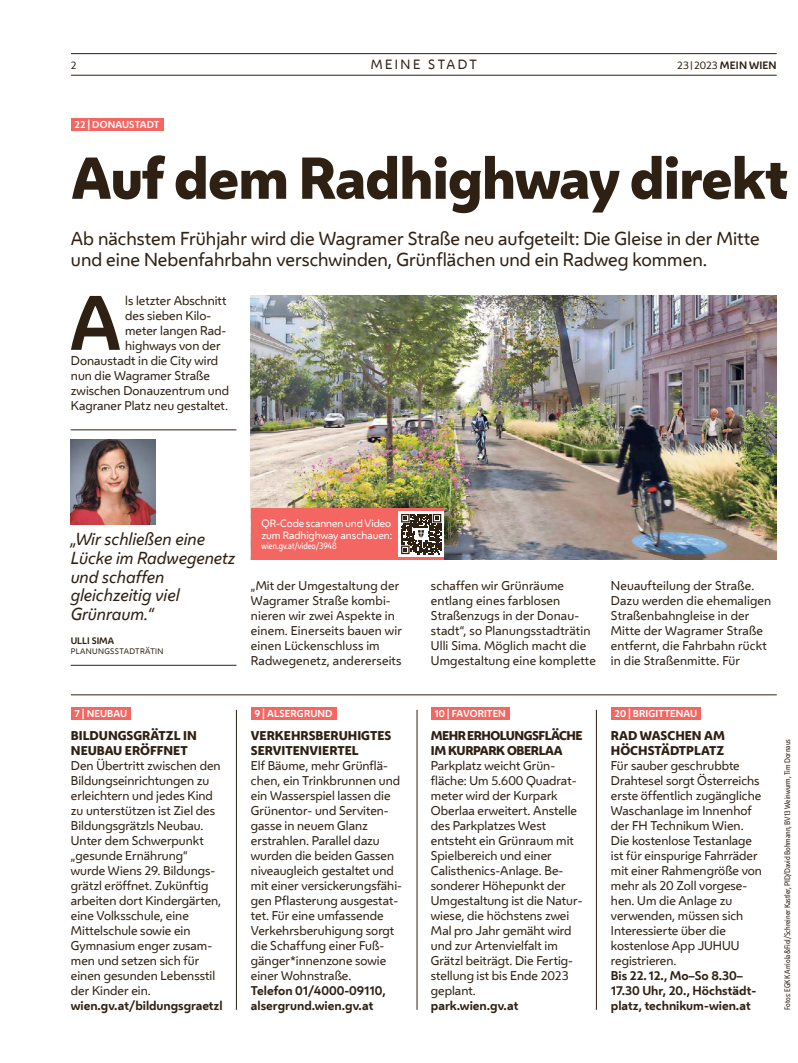
<style>
.page{position:relative;width:798px;height:1063px;background:#fff}
.page>*{position:absolute;margin:0;border:0;box-sizing:border-box;transform-origin:0 0}
.FT_FT_Initial4{font:700 71.88px "Wiener Melange";color:#2e2113}
.HL_Header_45pt{font:800 55px "Wiener Melange";letter-spacing:-.02em;color:#2e2113}
.HL_Vorzeile_12pt{font:17.5px/21px "Wiener Melange";color:#2e2113}
.Zitat_Zitat{font:italic 16.25px/18.8px "Wiener Melange";color:#2e2113}
.t1{font:12.5px "Wiener Melange";color:#2e2113}
.Spalte_Infobox_Spalte_Header{font:11.88px/15px "Wiener Melange";color:#2e2113}
.FT_FT_Initial4-2{font:11.88px/15px "Wiener Melange";letter-spacing:.01em;color:#2e2113}
.Spalte_Infobox_Spalte_FT{font:11.88px/15px "Wiener Melange";color:#2e2113}
.Spalte_Infobox_Spalte_Header-2{font:800 11.88px/15px "Wiener Melange";color:#2e2113}
.Spalte_Infobox_Spalte_FT-2{font:700 11.88px/15px "Wiener Melange";color:#2e2113}
.Spalte_Infobox_Spalte_Info{font:700 11.88px/15px "Wiener Melange";color:#2e2113}
.Spalte_Infobox_Spalte_Header-3{font:800 11.88px/15px "Wiener Melange";letter-spacing:-.045em;color:#2e2113}
.FT_FT_Info_bold{font:700 11.88px "Wiener Melange";letter-spacing:-.005em;color:#2e2113}
.FT_Bildunterschrift{font:10px/12px "Wiener Melange";letter-spacing:-.01em;color:#fff}
.t2{font:700 10px "Wiener Melange";letter-spacing:.01em;color:#2e2113}
.t3{font:10px "Wiener Melange";color:#2e2113}
.Spalte_Infobox_Spalte_Markerl_shade{font:700 9.38px "Wiener Melange";letter-spacing:.01em;color:#fff}
.FT_Bildunterschrift-2{font:8.75px "Wiener Melange Cd";color:#fff}
.Zitat_Person{font:700 8.75px "Wiener Melange";color:#2e2113}
.t4{font:7.5px "Wiener Melange Cd";color:#2e2113}
.Zitat_Funktion{font:7.5px "Wiener Melange";letter-spacing:.05em;color:#2e2113}
.s1{font-weight:400}
.s2{font-weight:400;font-size:7.5px}
</style>
<div class="page">
<hr style="left:71px;top:75px;width:705px;height:1px;background:#2e2113">
<hr style="left:71px;top:53px;width:705px;height:1px;background:#2e2113">
<div style="left:251px;top:707px;width:85px;height:13px;background:#f46661"></div>
<div style="left:71px;top:707px;width:60px;height:13px;background:#f46661"></div>
<div style="left:431px;top:707px;width:78px;height:13px;background:#f46661"></div>
<div style="left:610px;top:707px;width:90px;height:13px;background:#f46661"></div>
<hr style="left:236px;top:710px;width:1px;height:300px;background:#2e2113">
<hr style="left:596px;top:710px;width:1px;height:300px;background:#2e2113">
<hr style="left:416px;top:710px;width:1px;height:300px;background:#2e2113">
<hr style="left:71px;top:695px;width:705px;height:1px;background:#2e2113">
<hr style="left:71px;top:430px;width:165px;height:1px;background:#2e2113">
<hr style="left:71px;top:665px;width:165px;height:1px;background:#2e2113">
<img style="left:71px;top:440px;width:85px;height:85px">
<div style="left:71px;top:118px;width:92px;height:13px;background:#f46661"></div>
<img style="left:251px;top:296px;width:525px;height:264px">
<div style="left:251px;top:508px;width:192px;height:52px;background:#f46661"></div>
<div style="left:398px;top:511px;width:45px;height:46px;background:linear-gradient(to right,#fdfdfd,#fcfcfc)"></div>
<svg style="left:401px;top:514px;width:40px;height:40px;background:#696056"></svg>
<p class="t3" style="left:71px;top:58px;width:7px">2</p>
<p class="t1" style="left:370px;top:55px;width:24px">Meine</p>
<p class="t1" style="left:428px;top:55px;width:50px">Stad t</p>
<p class="t2" style="left:677px;top:57px;width:101px"><span class="s1">23</span><span class="s2">|</span><span class="s1">2023</span> MEIN WIEN</p>
<p class="Spalte_Infobox_Spalte_Markerl_shade" style="left:74px;top:116px;width:86px">22 | DONAUSTADT</p>
<h1 class="HL_Header_45pt" style="left:71px;top:140px;width:718px">Auf dem Radhighway direkt</h1>
<p class="HL_Vorzeile_12pt" style="left:71px;top:228px;width:690px">Ab nächstem Frühjahr wird die Wagramer Straße neu aufgeteilt: Die Gleise in der Mitte und eine Nebenfahrbahn verschwinden, Grünflächen und ein Radweg kommen.</p>
<p class="FT_FT_Initial4" style="left:69px;top:263px;width:54px">A</p>
<p class="FT_FT_Initial4-2" style="left:125px;top:292px;width:103px">ls letzter Abschnitt</p>
<p class="FT_FT_Initial4-2" style="left:125px;top:307px;width:87px">des sieben Kilo-</p>
<p class="FT_FT_Initial4-2" style="left:125px;top:322px;width:103px">meter langen Rad-</p>
<p class="FT_FT_Initial4-2" style="left:125px;top:337px;width:97px">highways von der</p>
<p class="FT_FT_Initial4-2" style="left:71px;top:352px;width:149px">Donaustadt in die City wird</p>
<p class="FT_FT_Initial4-2" style="left:71px;top:367px;width:140px">nun die Wagramer Straße</p>
<p class="FT_FT_Initial4-2" style="left:71px;top:382px;width:160px">zwischen Donauzentrum und</p>
<p class="FT_FT_Initial4-2" style="left:71px;top:397px;width:159px">Kagraner Platz neu gestaltet.</p>
<p class="Zitat_Zitat" style="left:71px;top:530px;width:166px">„Wir schließen eine<br>Lücke im Radwegenetz und schaffen gleichzeitig viel<br>Grünraum.“</p>
<p class="Zitat_Person" style="left:71px;top:634px;width:45px">ULLI SIMA</p>
<p class="Zitat_Funktion" style="left:71px;top:646px;width:94px">PLANUNGSSTADTRÄTIN</p>
<p class="FT_Bildunterschrift" style="left:261px;top:517px;width:132px">QR-Code scannen und Video zum Radhighway anschauen:</p>
<p class="FT_Bildunterschrift-2" style="left:261px;top:540px;width:76px">wien.gv.at/video/3948</p>
<p class="FT_FT_Initial4-2" style="left:251px;top:577px;width:152px">„Mit der Umgestaltung der<br>Wagramer Straße kombi&shy;nieren wir zwei Aspekte in einem. Einerseits bauen wir einen Lückenschluss im<br>Radwegenetz, andererseits</p>
<p class="FT_FT_Initial4-2" style="left:431px;top:577px;width:166px">schaffen wir Grünräume entlang eines farblosen<br>Straßenzugs in der Donau&shy;stadt“, so Planungsstadträtin<br>Ulli Sima. Möglich macht die<br>Umgestaltung eine komplette</p>
<p class="FT_FT_Initial4-2" style="left:610px;top:577px;width:162px">Neuaufteilung der Straße.<br>Dazu werden die ehemaligen<br>Straßenbahngleise in der<br>Mitte der Wagramer Straße entfernt, die Fahrbahn rückt in die Straßenmitte. Für</p>
<p class="Spalte_Infobox_Spalte_Markerl_shade" style="left:74px;top:706px;width:54px">7 | NEUBAU</p>
<h1 class="Spalte_Infobox_Spalte_Header-2" style="left:71px;top:728px;width:127px">BILDUNGSGRÄTZL IN<br>NEUBAU ERÖFFNET</h1>
<h1 class="Spalte_Infobox_Spalte_Header" style="left:71px;top:757px;width:152px">Den Übertritt zwischen den<br>Bildungseinrichtungen zu erleichtern und jedes Kind zu unterstützen ist Ziel des<br>Bildungsgrätzls Neubau.<br>Unter dem Schwerpunkt „gesunde Ernährung“ wurde Wiens 29. Bildungs&shy;grätzl eröffnet. Zukünftig arbeiten dort Kindergärten, eine Volksschule, eine<br>Mittelschule sowie ein<br>Gymnasium enger zusam&shy;men und setzen sich für einen gesunden Lebensstil der Kinder ein.</h1>
<p class="FT_FT_Info_bold" style="left:71px;top:995px;width:153px">wien.gv.at/bildungsgraetzl</p>
<p class="Spalte_Infobox_Spalte_Markerl_shade" style="left:254px;top:706px;width:80px">9 | ALSERGRUND</p>
<h1 class="Spalte_Infobox_Spalte_Header-2" style="left:251px;top:728px;width:142px">VERKEHRSBERUHIGTES<br>SERVITENVIERTEL</h1>
<h1 class="Spalte_Infobox_Spalte_Header" style="left:251px;top:757px;width:152px">Elf Bäume, mehr Grünflä&shy;chen, ein Trinkbrunnen und ein Wasserspiel lassen die<br>Grünentor- und Serviten&shy;gasse in neuem Glanz erstrahlen. Parallel dazu wurden die beiden Gassen niveaugleich gestaltet und mit einer versickerungsfähi&shy;gen Pflasterung ausgestat&shy;tet. Für eine umfassende<br>Verkehrsberuhigung sorgt die Schaffung einer Fuß&shy;gänger*innenzone sowie einer Wohnstraße.</h1>
<p class="Spalte_Infobox_Spalte_Info" style="left:251px;top:982px;width:136px">Telefon 01/4000-09110, alsergrund.wien.gv.at</p>
<p class="Spalte_Infobox_Spalte_Markerl_shade" style="left:434px;top:706px;width:73px">10 | FAVORITEN</p>
<h1 class="Spalte_Infobox_Spalte_Header-3" style="left:431px;top:728px;width:153px">MEHR ERHOLUNGSFLÄCHE<br>IM KURPARK OBERLAA</h1>
<p class="Spalte_Infobox_Spalte_FT" style="left:431px;top:757px;width:153px">Parkplatz weicht Grün&shy;fläche: Um 5.600 Quadrat&shy;meter wird der Kurpark<br>Oberlaa erweitert. Anstelle des Parkplatzes West entsteht ein Grünraum mit<br>Spielbereich und einer<br>Calisthenics-Anlage. Be&shy;sonderer Höhepunkt der<br>Umgestaltung ist die Natur&shy;wiese, die höchstens zwei<br>Mal pro Jahr gemäht wird und zur Artenvielfalt im<br>Grätzl beiträgt. Die Fertig&shy;stellung ist bis Ende 2023 geplant.</p>
<p class="Spalte_Infobox_Spalte_FT-2" style="left:431px;top:997px;width:89px">park.wien.gv.at</p>
<p class="Spalte_Infobox_Spalte_Markerl_shade" style="left:614px;top:706px;width:84px">20 | BRIGITTENAU</p>
<h1 class="Spalte_Infobox_Spalte_Header-2" style="left:610px;top:728px;width:115px">RAD WASCHEN AM<br>HÖCHSTÄDTPLATZ</h1>
<h1 class="Spalte_Infobox_Spalte_Header" style="left:610px;top:757px;width:153px">Für sauber geschrubbte<br>Drahtesel sorgt Österreichs erste öffentlich zugängliche<br>Waschanlage im Innenhof der FH Technikum Wien.<br>Die kostenlose Testanlage ist für einspurige Fahrräder mit einer Rahmengröße von mehr als 20 Zoll vorgese&shy;hen. Um die Anlage zu verwenden, müssen sich<br>Interessierte über die kostenlose App JUHUU registrieren.</h1>
<p class="Spalte_Infobox_Spalte_FT-2" style="left:610px;top:967px;width:147px">Bis 22. 12., Mo–So 8.30–<br>17.30 Uhr, 20., Höchstädt&shy;platz, technikum-wien.at</p>
<p class="t4" style="left:782px;top:1010px;width:272px;rotate:-90deg">Fotos: EGKK Arriola&amp;Fiol/Schreiner Kastler, PID/David Bohmann, BV13 Weinwurm, Tim Dornaus</p>
</div>
